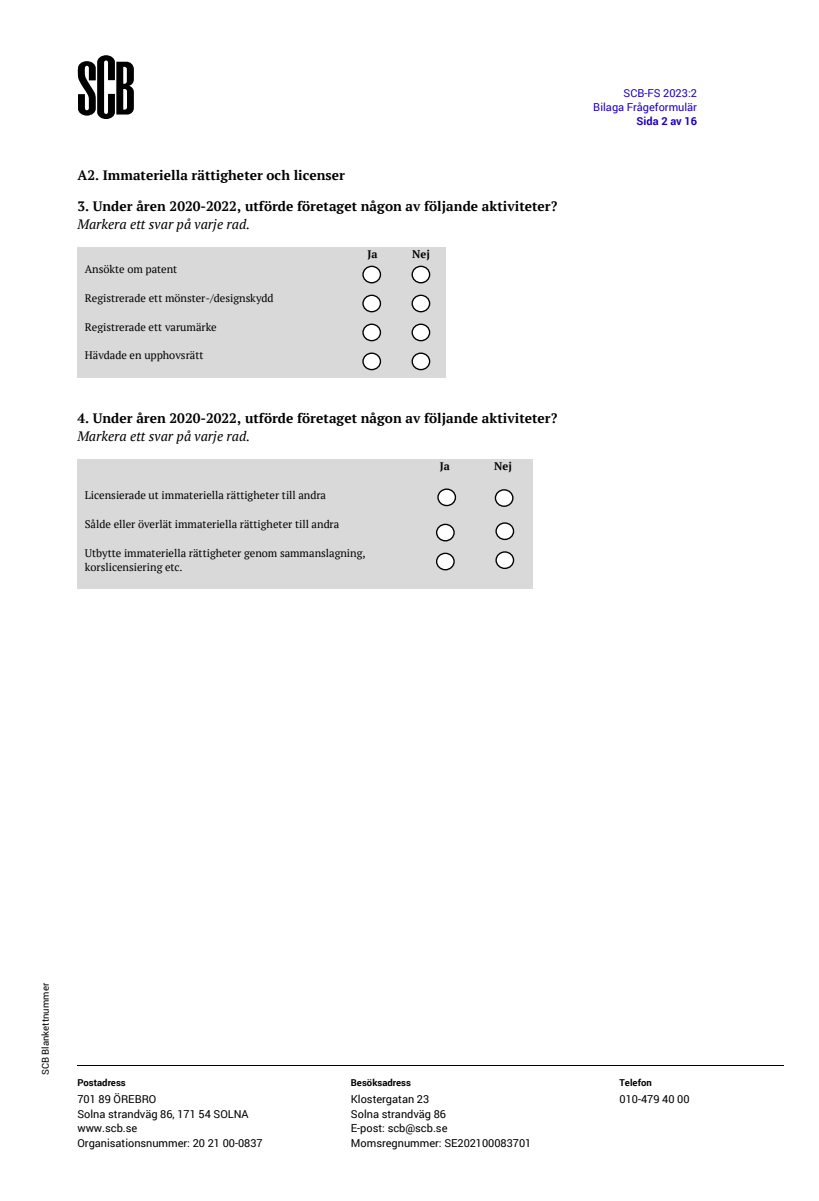
<style>
.page{position:relative;width:819px;height:1201px;background:#fff}
.page>*{position:absolute;margin:0;border:0;box-sizing:border-box;transform-origin:0 0}
.t1{font:700 13.65px/18.2px "PT Serif";letter-spacing:.005em;color:#000}
.t2{font:11.03px/14.3px "PT Serif";color:#000}
.t3{font:11.03px/14.3px "Roboto";color:#000}
.t4{font:11.03px/14.3px "Roboto";color:#1e00be;text-align:right}
.t5{font:700 11.03px "PT Serif";color:#000}
.t6{font:700 9.45px "Roboto";letter-spacing:.005em;color:#000}
.t7{font:9.45px "Roboto";letter-spacing:.005em;color:#000}
.s1{font-weight:400;font-style:italic}
.s2{font-weight:700}
</style>
<div class="page">
<hr style="left:77px;top:1064px;width:258px;height:1px;background:#000">
<hr style="left:351px;top:1064px;width:253px;height:1px;background:#000">
<hr style="left:620px;top:1064px;width:164px;height:1px;background:#000">
<svg style="left:78px;top:55px;width:56px;height:64px"></svg>
<div style="left:77px;top:247px;width:271px;height:14px;background:#d9d9d9"></div>
<div style="left:348px;top:247px;width:49px;height:14px;background:#d9d9d9"></div>
<div style="left:397px;top:247px;width:48px;height:14px;background:#d9d9d9"></div>
<div style="left:77px;top:261px;width:271px;height:29px;background:#d9d9d9"></div>
<div style="left:348px;top:261px;width:49px;height:29px;background:#d9d9d9"></div>
<div style="left:397px;top:261px;width:48px;height:29px;background:#d9d9d9"></div>
<div style="left:77px;top:290px;width:271px;height:29px;background:#d9d9d9"></div>
<div style="left:348px;top:290px;width:49px;height:29px;background:#d9d9d9"></div>
<div style="left:397px;top:290px;width:48px;height:29px;background:#d9d9d9"></div>
<div style="left:77px;top:319px;width:271px;height:29px;background:#d9d9d9"></div>
<div style="left:348px;top:319px;width:49px;height:29px;background:#d9d9d9"></div>
<div style="left:397px;top:319px;width:48px;height:29px;background:#d9d9d9"></div>
<div style="left:77px;top:348px;width:271px;height:29px;background:#d9d9d9"></div>
<div style="left:348px;top:348px;width:49px;height:29px;background:#d9d9d9"></div>
<div style="left:397px;top:348px;width:48px;height:29px;background:#d9d9d9"></div>
<div style="left:77px;top:459px;width:339px;height:14px;background:#d9d9d9"></div>
<div style="left:416px;top:459px;width:58px;height:14px;background:#d9d9d9"></div>
<div style="left:474px;top:459px;width:58px;height:14px;background:#d9d9d9"></div>
<div style="left:77px;top:473px;width:339px;height:43px;background:#d9d9d9"></div>
<div style="left:416px;top:473px;width:58px;height:43px;background:#d9d9d9"></div>
<div style="left:474px;top:473px;width:58px;height:43px;background:#d9d9d9"></div>
<div style="left:77px;top:516px;width:339px;height:29px;background:#d9d9d9"></div>
<div style="left:416px;top:516px;width:58px;height:29px;background:#d9d9d9"></div>
<div style="left:474px;top:516px;width:58px;height:29px;background:#d9d9d9"></div>
<div style="left:77px;top:545px;width:339px;height:44px;background:#d9d9d9"></div>
<div style="left:416px;top:545px;width:58px;height:44px;background:#d9d9d9"></div>
<div style="left:474px;top:545px;width:58px;height:44px;background:#d9d9d9"></div>
<div style="left:363px;top:266px;width:17px;height:17px;background:#fff;border-radius:50%"></div>
<div style="left:362px;top:266px;width:19px;height:17px;border:1px solid #000;border-radius:50%"></div>
<div style="left:412px;top:266px;width:17px;height:17px;background:#fff;border-radius:50%"></div>
<div style="left:411px;top:266px;width:19px;height:17px;border:1px solid #000;border-radius:50%"></div>
<div style="left:363px;top:295px;width:17px;height:17px;background:#fff;border-radius:50%"></div>
<div style="left:362px;top:295px;width:19px;height:17px;border:1px solid #000;border-radius:50%"></div>
<div style="left:412px;top:295px;width:17px;height:17px;background:#fff;border-radius:50%"></div>
<div style="left:411px;top:295px;width:19px;height:17px;border:1px solid #000;border-radius:50%"></div>
<svg style="left:363px;top:324px;width:17px;height:17px"></svg>
<div style="left:362px;top:323px;width:19px;height:18px;border:1px solid #000;border-radius:50%"></div>
<svg style="left:412px;top:324px;width:17px;height:17px"></svg>
<div style="left:411px;top:323px;width:19px;height:18px;border:1px solid #000;border-radius:50%"></div>
<svg style="left:363px;top:353px;width:17px;height:16px"></svg>
<div style="left:362px;top:352px;width:19px;height:18px;border:1px solid #000;border-radius:50%"></div>
<div style="left:412px;top:353px;width:17px;height:16px;background:#fff;border-radius:50%"></div>
<div style="left:411px;top:352px;width:19px;height:18px;border:1px solid #000;border-radius:50%"></div>
<div style="left:438px;top:489px;width:17px;height:16px;background:#fff;border-radius:50%"></div>
<div style="left:437px;top:488px;width:19px;height:18px;border:1px solid #000;border-radius:50%"></div>
<svg style="left:495px;top:490px;width:18px;height:16px"></svg>
<div style="left:494px;top:489px;width:19px;height:18px;border:1px solid #000;border-radius:50%"></div>
<svg style="left:436px;top:524px;width:18px;height:17px"></svg>
<div style="left:436px;top:523px;width:18px;height:18px;border:1px solid #000;border-radius:50%"></div>
<div style="left:496px;top:523px;width:17px;height:16px;background:#fff;border-radius:50%"></div>
<div style="left:495px;top:522px;width:19px;height:18px;border:1px solid #000;border-radius:50%"></div>
<svg style="left:436px;top:553px;width:18px;height:16px"></svg>
<div style="left:436px;top:552px;width:18px;height:18px;border:1px solid #000;border-radius:50%"></div>
<div style="left:496px;top:552px;width:17px;height:16px;background:#fff;border-radius:50%"></div>
<div style="left:495px;top:551px;width:19px;height:18px;border:1px solid #000;border-radius:50%"></div>
<p class="t1" style="left:77px;top:165px;width:269px">A2. Immateriella rättigheter och licenser</p>
<p class="t1" style="left:77px;top:197px;width:481px">3. Under åren 2020-2022, utförde företaget någon av följande aktiviteter?<br><span class="s1">Markera ett svar på varje rad.</span></p>
<p class="t5" style="left:367px;top:247px;width:12px">Ja</p>
<p class="t5" style="left:412px;top:247px;width:19px">Nej</p>
<p class="t2" style="left:85px;top:261px;width:94px">Ansökte om patent</p>
<p class="t2" style="left:85px;top:290px;width:190px">Registrerade ett mönster-/designskydd</p>
<p class="t2" style="left:85px;top:319px;width:133px">Registrerade ett varumärke</p>
<p class="t2" style="left:85px;top:348px;width:120px">Hävdade en upphovsrätt</p>
<p class="t1" style="left:77px;top:409px;width:481px">4. Under åren 2020-2022, utförde företaget någon av följande aktiviteter?<br><span class="s1">Markera ett svar på varje rad.</span></p>
<p class="t5" style="left:440px;top:459px;width:12px">Ja</p>
<p class="t5" style="left:494px;top:459px;width:19px">Nej</p>
<p class="t2" style="left:85px;top:488px;width:243px">Licensierade ut immateriella rättigheter till andra</p>
<p class="t2" style="left:85px;top:517px;width:256px">Sålde eller överlät immateriella rättigheter till andra</p>
<p class="t2" style="left:85px;top:546px;width:282px">Utbytte immateriella rättigheter genom sammanslagning, korslicensiering etc.</p>
<p class="t4" style="left:593px;top:85px;width:105px">SCB-FS 2023:2<br>Bilaga Frågeformulär<br><span class="s2">Sida 2 av 16</span></p>
<p class="t7" style="left:39px;top:1075px;width:94px;rotate:-90deg">SCB Blankettnummer</p>
<p class="t6" style="left:77px;top:1076px;width:50px">Postadress</p>
<p class="t6" style="left:351px;top:1076px;width:62px">Besöksadress</p>
<p class="t6" style="left:619px;top:1076px;width:34px">Telefon</p>
<p class="t3" style="left:77px;top:1091px;width:187px">701 89 ÖREBRO<br>Solna strandväg 86, 171 54 SOLNA www.scb.se<br>Organisationsnummer: 20 21 00-0837</p>
<p class="t3" style="left:351px;top:1091px;width:182px">Klostergatan 23<br>Solna strandväg 86<br>E-post: scb@scb.se<br>Momsregnummer: SE202100083701</p>
<p class="t3" style="left:619px;top:1091px;width:72px">010-479 40 00</p>
</div>
